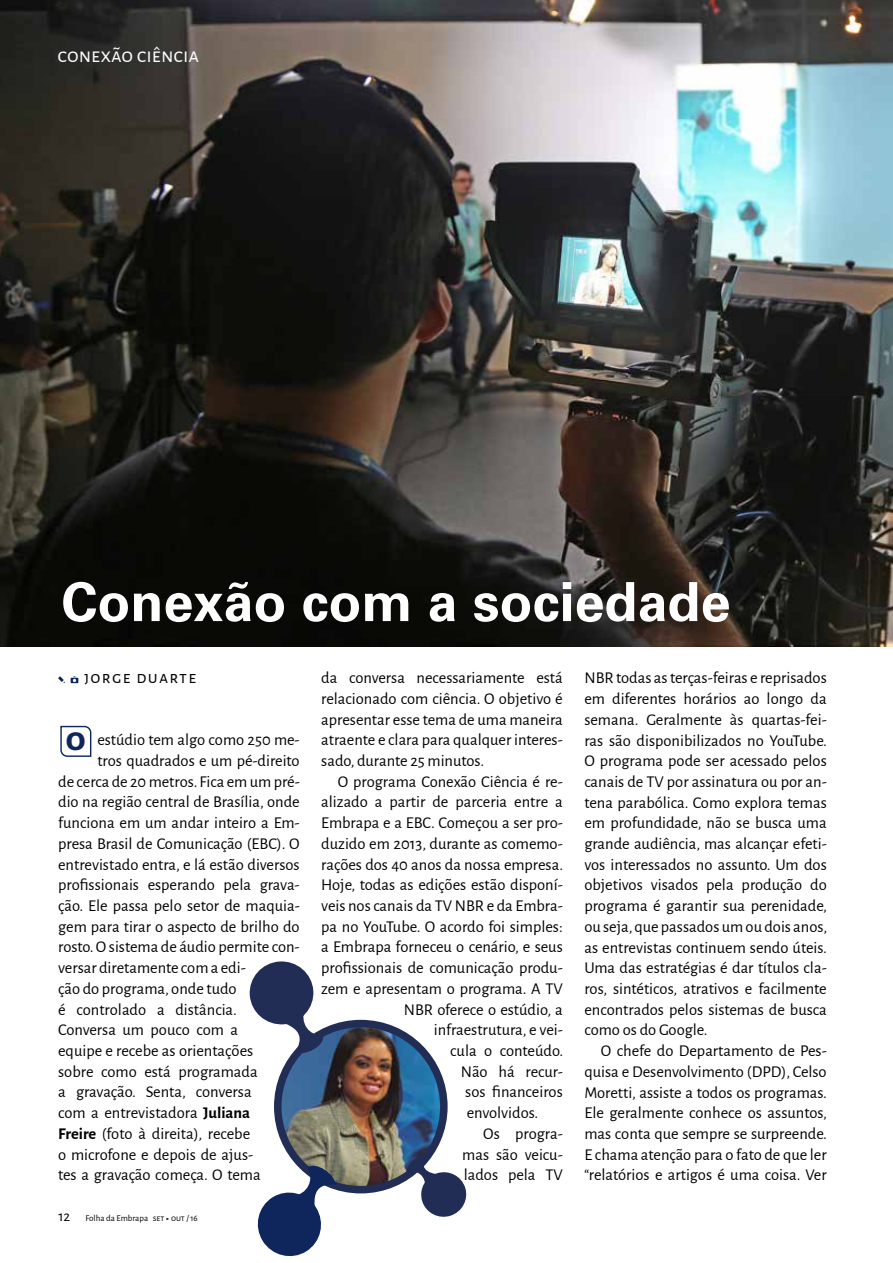
<style>
.page{position:relative;width:893px;height:1263px;background:#fff}
.page>*{position:absolute;margin:0;border:0;box-sizing:border-box;transform-origin:0 0}
.t1{font:700 54px "Univers LT Std";color:#fff}
.t2{font:900 24px "Univers LT Std";color:#0f265c}
.t3{font:21px "Alegreya Sans SC";color:#fff}
.t4{font:18px "Alegreya Sans SC";letter-spacing:.075em;color:#000}
.t5{font:16.5px/20.7px "Alegreya Sans";color:#000;text-align:justify}
.t6{font:9px "Alegreya Sans SC";color:#000}
.s1{font-weight:700}
.s2{font-family:"Alegreya Sans";font-size:15px}
.s3{font-family:"Alegreya Sans"}
</style>
<div class="page">
<img style="left:0;top:0;width:893px;height:646px">
<svg style="left:60px;top:725px;width:32px;height:32px"></svg>
<svg style="left:58px;top:676px;width:7px;height:7px"></svg>
<svg style="left:71px;top:676px;width:7px;height:7px"></svg>
<img style="left:278px;top:1023px;width:166px;height:167px;border-radius:83px">
<div style="left:274px;top:1020px;width:174px;height:173px;border:8px solid #222d56;border-radius:50%"></div>
<svg style="left:249px;top:961px;width:76px;height:95px"></svg>
<svg style="left:405px;top:1155px;width:62px;height:62px"></svg>
<svg style="left:257px;top:1161px;width:79px;height:96px"></svg>
<p class="t3" style="left:58px;top:41px;width:143px">conexão ciência</p>
<h1 class="t1" style="left:61px;top:570px;width:671px">Conexão com a sociedade</h1>
<p class="t4" style="left:84px;top:665px;width:114px">jorge duarte</p>
<h2 class="t2" style="left:66px;top:726px;width:21px">O</h2>
<p class="t5" style="left:97px;top:729px;width:204px">estúdio tem algo como 250 me-</p>
<p class="t5" style="left:97px;top:749px;width:204px">tros quadrados e um pé-direito</p>
<p class="t5" style="left:58px;top:770px;width:243px">de cerca de 20 metros. Fica em um pré-</p>
<p class="t5" style="left:58px;top:791px;width:243px">dio na região central de Brasília, onde</p>
<p class="t5" style="left:58px;top:812px;width:243px">funciona em um andar inteiro a Em-</p>
<p class="t5" style="left:58px;top:832px;width:243px">presa Brasil de Comunicação (EBC). O</p>
<p class="t5" style="left:58px;top:853px;width:243px">entrevistado entra, e lá estão diversos</p>
<p class="t5" style="left:58px;top:874px;width:243px">profissionais esperando pela grava-</p>
<p class="t5" style="left:58px;top:894px;width:243px">ção. Ele passa pelo setor de maquia-</p>
<p class="t5" style="left:58px;top:915px;width:243px">gem para tirar o aspecto de brilho do</p>
<p class="t5" style="left:58px;top:936px;width:243px">rosto. O sistema de áudio permite con-</p>
<p class="t5" style="left:58px;top:957px;width:189px">versar diretamente com a edi-</p>
<p class="t5" style="left:58px;top:977px;width:180px">ção do programa, onde tudo</p>
<p class="t5" style="left:58px;top:998px;width:180px">é controlado a distância.</p>
<p class="t5" style="left:58px;top:1019px;width:182px">Conversa um pouco com a</p>
<p class="t5" style="left:58px;top:1039px;width:197px">equipe e recebe as orientações</p>
<p class="t5" style="left:58px;top:1060px;width:201px">sobre como está programada</p>
<p class="t5" style="left:58px;top:1081px;width:195px">a gravação. Senta, conversa</p>
<p class="t5" style="left:58px;top:1102px;width:193px">com a entrevistadora <span class="s1">Juliana</span></p>
<p class="t5" style="left:58px;top:1122px;width:194px"><span class="s1">Freire</span> (foto à direita), recebe</p>
<p class="t5" style="left:58px;top:1143px;width:196px">o microfone e depois de ajus-</p>
<p class="t5" style="left:58px;top:1164px;width:204px">tes a gravação começa. O tema</p>
<p class="t6" style="left:58px;top:1212px;width:141px"><span class="s2">12</span> <span class="s3">Folha da Embrapa</span> set &lt;right&gt; out / 16</p>
<p class="t5" style="left:321px;top:667px;width:243px">da conversa necessariamente está relacionado com ciência. O objetivo é apresentar esse tema de uma maneira atraente e clara para qualquer interes&shy;sado, durante 25 minutos.</p>
<p class="t5" style="left:338px;top:770px;width:227px">O programa Conexão Ciência é re-</p>
<p class="t5" style="left:321px;top:791px;width:243px">alizado a partir de parceria entre a</p>
<p class="t5" style="left:321px;top:812px;width:243px">Embrapa e a EBC. Começou a ser pro-</p>
<p class="t5" style="left:321px;top:832px;width:243px">duzido em 2013, durante as comemo-</p>
<p class="t5" style="left:321px;top:853px;width:243px">rações dos 40 anos da nossa empresa.</p>
<p class="t5" style="left:321px;top:874px;width:243px">Hoje, todas as edições estão disponí-</p>
<p class="t5" style="left:321px;top:894px;width:243px">veis nos canais da TV NBR e da Embra-</p>
<p class="t5" style="left:321px;top:915px;width:243px">pa no YouTube. O acordo foi simples:</p>
<p class="t5" style="left:321px;top:936px;width:243px">a Embrapa forneceu o cenário, e seus</p>
<p class="t5" style="left:321px;top:957px;width:243px">profissionais de comunicação produ-</p>
<p class="t5" style="left:321px;top:977px;width:243px">zem e apresentam o programa. A TV</p>
<p class="t5" style="left:404px;top:998px;width:160px">NBR oferece o estúdio, a</p>
<p class="t5" style="left:434px;top:1019px;width:131px">infraestrutura, e vei-</p>
<p class="t5" style="left:450px;top:1039px;width:114px">cula o conteúdo.</p>
<p class="t5" style="left:461px;top:1060px;width:104px">Não há recur-</p>
<p class="t5" style="left:465px;top:1081px;width:99px">sos financeiros</p>
<p class="t5" style="left:467px;top:1102px;width:73px">envolvidos.</p>
<p class="t5" style="left:483px;top:1122px;width:81px">Os progra-</p>
<p class="t5" style="left:462px;top:1143px;width:102px">mas são veicu-</p>
<p class="t5" style="left:464px;top:1164px;width:100px">lados pela TV</p>
<p class="t5" style="left:584px;top:667px;width:244px">NBR todas as terças-feiras e reprisados em diferentes horários ao longo da semana. Geralmente às quartas-fei&shy;ras são disponibilizados no YouTube.<br>O programa pode ser acessado pelos canais de TV por assinatura ou por an&shy;tena parabólica. Como explora temas em profundidade, não se busca uma grande audiência, mas alcançar efeti&shy;vos interessados no assunto. Um dos objetivos visados pela produção do programa é garantir sua perenidade, ou seja, que passados um ou dois anos, as entrevistas continuem sendo úteis.<br>Uma das estratégias é dar títulos cla&shy;ros, sintéticos, atrativos e facilmente encontrados pelos sistemas de busca como os do Google.</p>
<p class="t5" style="left:584px;top:1040px;width:244px;text-indent:16px">O chefe do Departamento de Pes&shy;quisa e Desenvolvimento (DPD), Celso Moretti, assiste a todos os programas.<br>Ele geralmente conhece os assuntos, mas conta que sempre se surpreende.<br>E chama atenção para o fato de que ler “relatórios e artigos é uma coisa. Ver</p>
</div>
